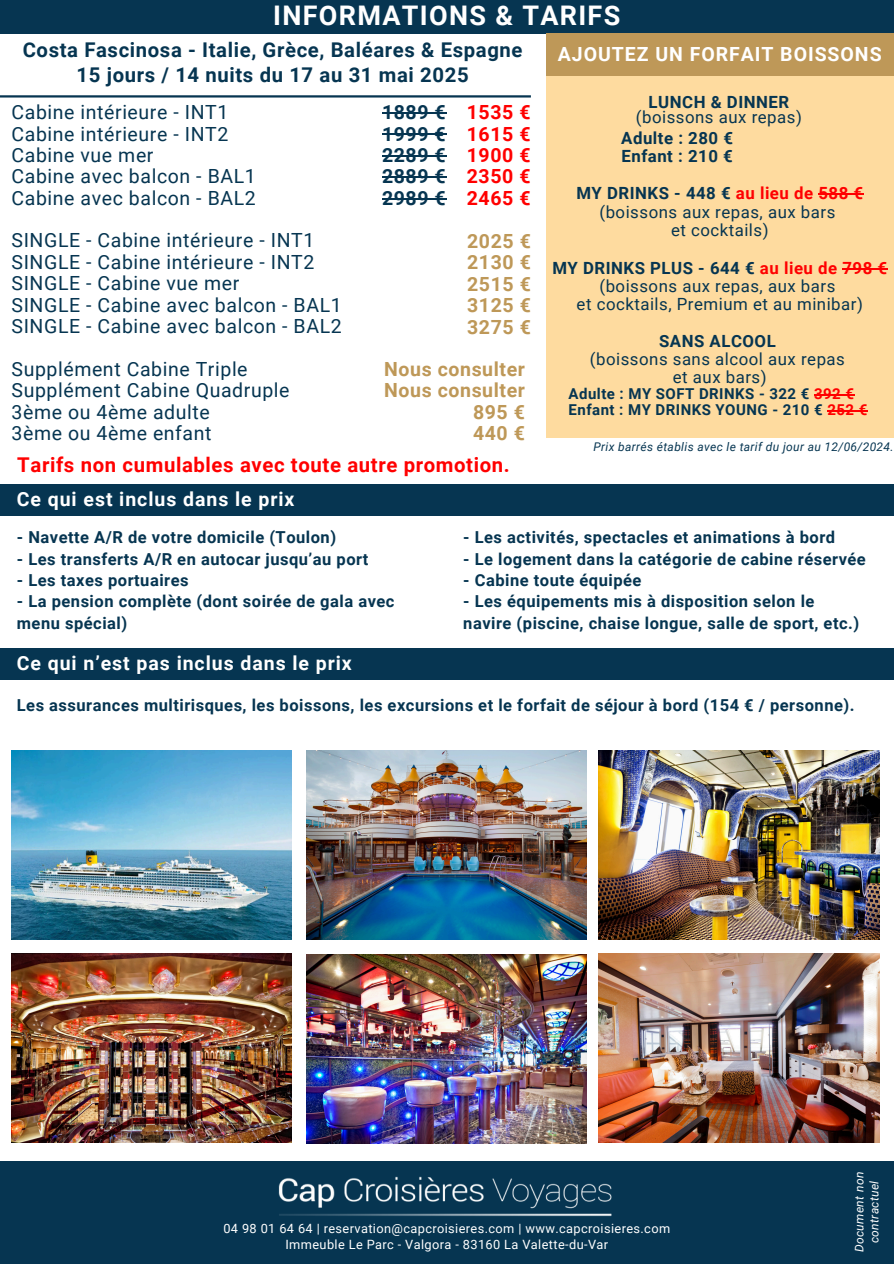
<style>
.page{position:relative;width:894px;height:1264px;background:#fff}
.page>*{position:absolute;margin:0;border:0;box-sizing:border-box;transform-origin:0 0}
.t1{font:700 27px "Roboto";letter-spacing:.05em;color:#fff}
.t2{font:700 20.4px "Roboto";letter-spacing:.03em;color:#f00}
.t3{font:700 20.25px/25px "Roboto";letter-spacing:.03em;color:#063551;text-align:center}
.t4{font:19.5px/21.3px "Roboto";letter-spacing:.03em;color:#063551}
.t5{font:700 19.5px "Roboto";letter-spacing:.05em;color:#fff}
.t6{font:700 19.5px/21.3px "Roboto";letter-spacing:.03em;color:#be9858;text-align:justify}
.t7{font:700 19.5px/21.3px "Roboto";letter-spacing:.03em;color:#f00;text-align:justify}
.t8{font:700 19.5px/21.3px "Roboto";letter-spacing:.03em;color:#063551;text-align:justify}
.t9{font:16.8px/18px "Roboto";letter-spacing:.03em;color:#063551;text-align:center}
.t10{font:700 16.8px/18px "Roboto";letter-spacing:.03em;color:#063551}
.t11{font:700 16.5px/21.3px "Roboto";letter-spacing:.03em;color:#063551}
.t12{font:700 15px "Roboto";letter-spacing:.03em;color:#063551}
.t13{font:12.75px/15.9px "Roboto";letter-spacing:.03em;color:#fff;text-align:center}
.t14{font:italic 12px "Roboto";letter-spacing:.03em;color:#063551}
.t15{font:italic 12px "Roboto";letter-spacing:.03em;color:#fff}
.s1{font-weight:700}
.s2{font-weight:700;color:#f00}
.s3{color:#f00}
</style>
<div class="page">
<div style="left:0;top:1160px;width:893px;height:103px;background:#063551"></div>
<div style="left:0;top:648px;width:893px;height:32px;background:#063551"></div>
<div style="left:0;top:484px;width:893px;height:32px;background:#063551"></div>
<div style="left:0;top:0;width:893px;height:33px;background:#063551"></div>
<img style="left:260px;top:1160px;width:369px;height:57px">
<hr style="left:0;top:95px;width:530px;height:2px;background:#063551">
<div style="left:545px;top:33px;width:348px;height:43px;background:#be9858"></div>
<div style="left:545px;top:76px;width:348px;height:362px;background:#fedb9f"></div>
<img style="left:12px;top:750px;width:280px;height:189px">
<img style="left:12px;top:953px;width:280px;height:189px">
<img style="left:306px;top:750px;width:280px;height:189px">
<img style="left:306px;top:954px;width:280px;height:189px">
<img style="left:598px;top:750px;width:281px;height:189px">
<img style="left:598px;top:953px;width:281px;height:189px">
<hr style="left:382px;top:112px;width:64px;height:2px;background:#063551">
<hr style="left:382px;top:134px;width:64px;height:1px;background:#063551">
<hr style="left:382px;top:155px;width:64px;height:1px;background:#063551">
<hr style="left:382px;top:177px;width:64px;height:1px;background:#063551">
<hr style="left:382px;top:198px;width:64px;height:1px;background:#063551">
<hr style="left:818px;top:194px;width:45px;height:1px;background:#f00">
<hr style="left:842px;top:268px;width:45px;height:1px;background:#f00">
<hr style="left:813px;top:394px;width:41px;height:1px;background:#f00">
<hr style="left:827px;top:410px;width:40px;height:1px;background:#f00">
<h3 class="t1" style="left:273px;top:0;width:348px">INFORMATIONS &amp; TARIFS</h3>
<h4 class="t3" style="left:23px;top:37px;width:501px">Costa Fascinosa - Italie, Grèce, Baléares &amp; Espagne<br>15 jours / 14 nuits du 17 au 31 mai 2025</h4>
<h3 class="t5" style="left:557px;top:42px;width:325px">AJOUTEZ UN FORFAIT BOISSONS</h3>
<p class="t8" style="left:382px;top:102px;width:65px">1889 € 1999 € 2289 € 2889 € 2989 €</p>
<h5 class="t9" style="left:635px;top:94px;width:167px;line-height:15.8px"><span class="s1">LUNCH &amp; DINNER </span>(boissons aux repas)</h5>
<p class="t4" style="left:12px;top:102px;width:245px">Cabine intérieure - INT1<br>Cabine intérieure - INT2<br>Cabine vue mer<br>Cabine avec balcon - BAL1<br>Cabine avec balcon - BAL2</p>
<p class="t4" style="left:12px;top:230px;width:331px">SINGLE - Cabine intérieure - INT1<br>SINGLE - Cabine intérieure - INT2<br>SINGLE - Cabine vue mer<br>SINGLE - Cabine avec balcon - BAL1<br>SINGLE - Cabine avec balcon - BAL2</p>
<h3 class="t4" style="left:12px;top:358px;width:279px">Supplément Cabine Triple<br>Supplément Cabine Quadruple<br>3ème ou 4ème adulte<br>3ème ou 4ème enfant</h3>
<h5 class="t7" style="left:466px;top:102px;width:65px">1535 € 1615 € 1900 € 2350 € 2465 €</h5>
<h3 class="t10" style="left:621px;top:130px;width:113px">Adulte : 280 €<br>Enfant : 210 €</h3>
<p class="t9" style="left:576px;top:185px;width:288px"><span class="s1">MY DRINKS - 448 €</span> <span class="s2">au lieu de 588 € </span>(boissons aux repas, aux bars<br>et cocktails)</p>
<p class="t9" style="left:552px;top:259px;width:336px"><span class="s1">MY DRINKS PLUS - 644 €</span> <span class="s2">au lieu de 798 € </span>(boissons aux repas, aux bars<br>et cocktails, Premium et au minibar)</p>
<p class="t9" style="left:589px;top:332px;width:256px"><span class="s1">SANS ALCOOL<br></span>(boissons sans alcool aux repas et aux bars)</p>
<p class="t12" style="left:568px;top:385px;width:287px">Adulte : MY SOFT DRINKS - 322 € <span class="s3">392 €</span></p>
<p class="t12" style="left:568px;top:401px;width:300px">Enfant : MY DRINKS YOUNG - 210 € <span class="s3">252 €</span></p>
<h4 class="t6" style="left:467px;top:231px;width:65px">2025 € 2130 € 2515 € 3125 € 3275 €</h4>
<h4 class="t6" style="left:384px;top:358px;width:142px;text-align:right">Nous consulter<br>Nous consulter<br>895 €<br>440 €</h4>
<h3 class="t2" style="left:17px;top:452px;width:494px">Tarifs non cumulables avec toute autre promotion.</h3>
<h3 class="t14" style="left:593px;top:440px;width:301px">Prix barrés établis avec le tarif du jour au 12/06/2024.</h3>
<h3 class="t5" style="left:17px;top:488px;width:279px">Ce qui est inclus dans le prix</h3>
<h2 class="t11" style="left:17px;top:527px;width:321px">- Navette A/R de votre domicile (Toulon)</h2>
<h2 class="t11" style="left:17px;top:548px;width:353px">- Les transferts A/R en autocar jusqu’au port</h2>
<h2 class="t11" style="left:17px;top:569px;width:173px">- Les taxes portuaires</h2>
<h6 class="t11" style="left:17px;top:591px;width:379px">- La pension complète (dont soirée de gala avec menu spécial)</h6>
<h3 class="t5" style="left:17px;top:652px;width:336px">Ce qui n’est pas inclus dans le prix</h3>
<h5 class="t11" style="left:463px;top:527px;width:373px">- Les activités, spectacles et animations à bord</h5>
<h5 class="t11" style="left:463px;top:548px;width:404px">- Le logement dans la catégorie de cabine réservée</h5>
<h5 class="t11" style="left:463px;top:569px;width:180px">- Cabine toute équipée</h5>
<h5 class="t11" style="left:463px;top:591px;width:397px">- Les équipements mis à disposition selon le navire (piscine, chaise longue, salle de sport, etc.)</h5>
<h6 class="t11" style="left:17px;top:695px;width:839px">Les assurances multirisques, les boissons, les excursions et le forfait de séjour à bord (154 € / personne).</h6>
<h6 class="t13" style="left:223px;top:1220px;width:448px">04 98 01 64 64 | reservation@capcroisieres.com | www.capcroisieres.com<br>Immeuble Le Parc - Valgora - 83160 La Valette-du-Var</h6>
<h6 class="t15" style="left:852px;top:1252px;width:82px;rotate:-90deg">Document non</h6>
<p class="t15" style="left:867px;top:1243px;width:64px;rotate:-90deg">contractuel</p>
</div>
